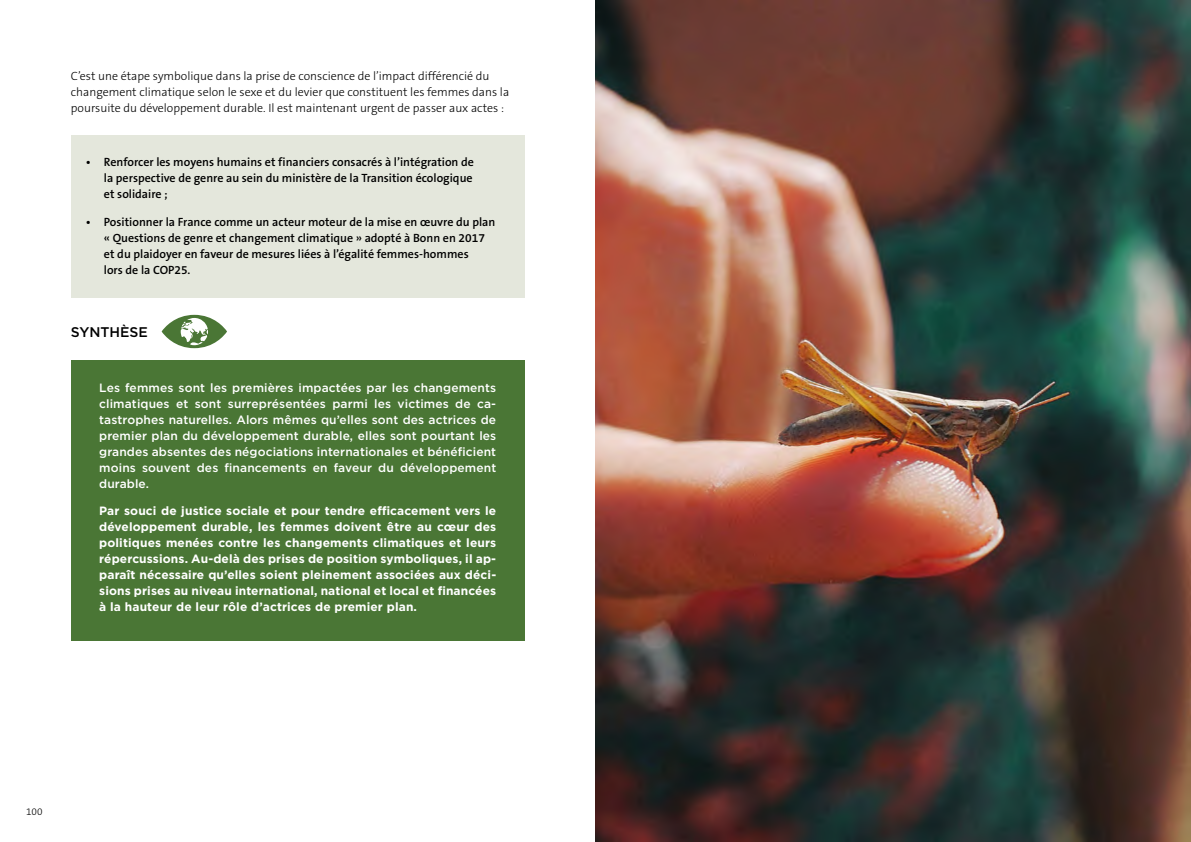
<style>
.page{position:relative;width:1191px;height:842px;background:#fff}
.page>*{position:absolute;margin:0;border:0;box-sizing:border-box;transform-origin:0 0}
.t1{font:500 14px "Gotham";color:#000}
.t2{font:700 12px/16px "Gotham";letter-spacing:.01em;color:#fff;text-align:justify}
.t3{font:500 12px/16px "Gotham";letter-spacing:.01em;color:#fff;text-align:justify}
.t4{font:600 12px/16px "The Sans B6";color:#000;text-align:justify}
.t5{font:300 12px/16px "The Sans B3";color:#000}
.t6{font:300 10px "The Sans B3";color:#000}
</style>
<div class="page">
<div style="left:71px;top:135px;width:453px;height:163px;background:#e4e7dc"></div>
<div style="left:71px;top:360px;width:453px;height:281px;background:#4a7635"></div>
<svg style="left:162px;top:315px;width:65px;height:33px"></svg>
<img style="left:595px;top:0;width:596px;height:842px">
<p class="t5" style="left:71px;top:68px;width:440px">C’est une étape symbolique dans la prise de conscience de l’impact différencié du changement climatique selon le sexe et du levier que constituent les femmes dans la poursuite du développement durable. Il est maintenant urgent de passer aux actes :</p>
<p class="t4" style="left:104px;top:155px;width:371px;text-indent:-18px">• Renforcer les moyens humains et financiers consacrés à l’intégration de la perspective de genre au sein du ministère de la Transition écologique et solidaire ;</p>
<p class="t4" style="left:104px;top:214px;width:393px;text-align:left;text-indent:-18px">• Positionner la France comme un acteur moteur de la mise en œuvre du plan « Questions de genre et changement climatique » adopté à Bonn en 2017 et du plaidoyer en faveur de mesures liées à l’égalité femmes-hommes<br>lors de la COP25.</p>
<p class="t1" style="left:71px;top:323px;width:79px">SYNTHÈSE</p>
<p class="t3" style="left:99px;top:380px;width:398px">Les femmes sont les premières impactées par les changements climatiques et sont surreprésentées parmi les victimes de ca&shy;tastrophes naturelles. Alors mêmes qu’elles sont des actrices de premier plan du développement durable, elles sont pourtant les grandes absentes des négociations internationales et bénéficient moins souvent des financements en faveur du développement durable.</p>
<p class="t2" style="left:99px;top:503px;width:398px">Par souci de justice sociale et pour tendre efficacement vers le développement durable, les femmes doivent être au cœur des politiques menées contre les changements climatiques et leurs répercussions. Au-delà des prises de position symboliques, il ap&shy;paraît nécessaire qu’elles soient pleinement associées aux déci&shy;sions prises au niveau international, national et local et financées à la hauteur de leur rôle d’actrices de premier plan.</p>
<p class="t6" style="left:26px;top:807px;width:18px">100</p>
</div>
